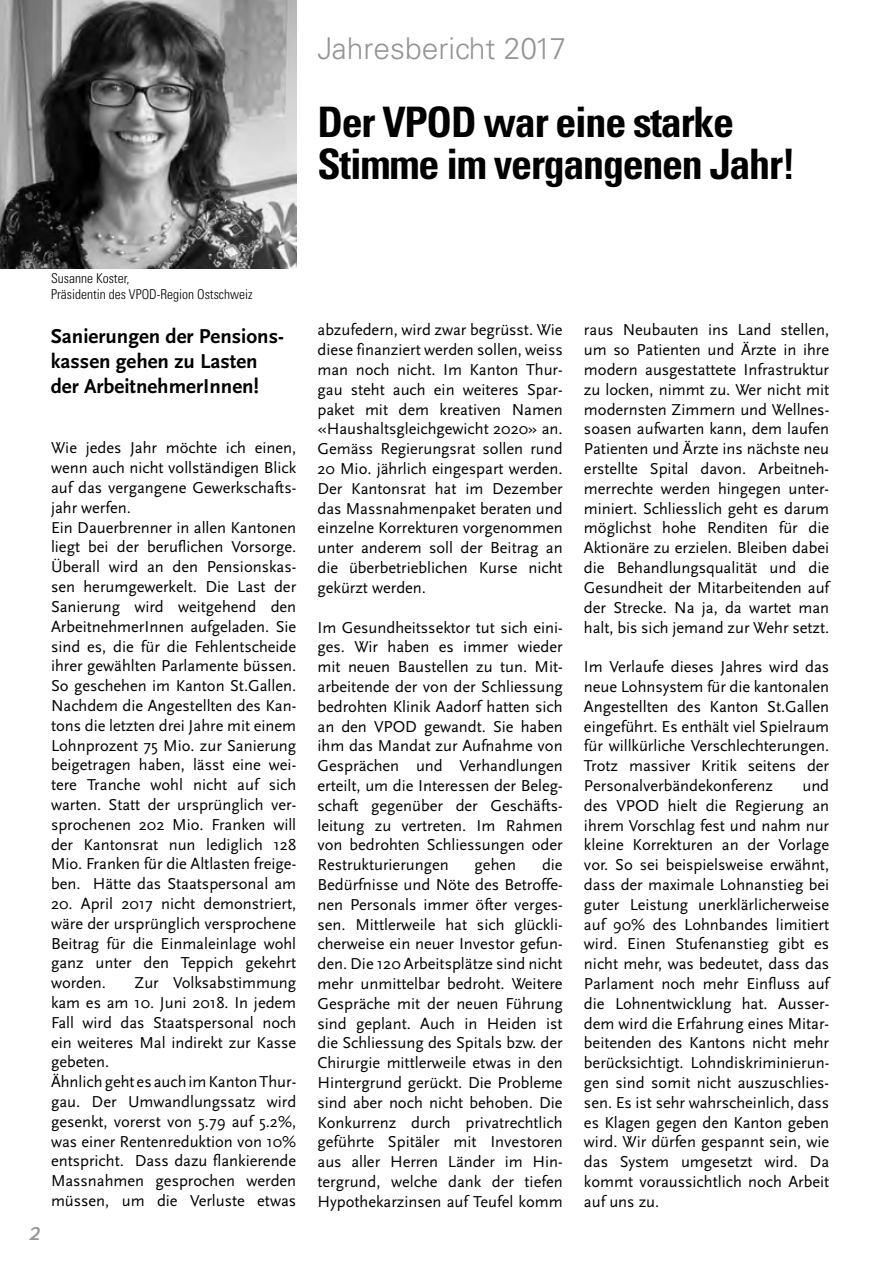
<style>
.page{position:relative;width:893px;height:1263px;background:#fff}
.page>*{position:absolute;margin:0;border:0;box-sizing:border-box;transform-origin:0 0}
.t1{font:700 condensed 42px/42px "Univers";letter-spacing:-.03em;color:#000}
.t2{font:300 30px "Univers";color:#949597}
.t3{font:italic 27px "Scala Sans";color:#949597}
.t4{font:700 21px/25.2px "Scala Sans";color:#000}
.t5{font:16.5px/19.8px "Scala Sans";color:#000;text-align:justify}
.t6{font:300 condensed 13.5px/16.2px "Univers";color:#000}
</style>
<div class="page">
<img style="left:0;top:0;width:296px;height:269px">
<h2 class="t2" style="left:317px;top:30px;width:250px">Jahresbericht 2017</h2>
<h1 class="t1" style="left:317px;top:100px;width:480px">Der VPOD war eine starke<br>Stimme im vergangenen Jahr!</h1>
<p class="t6" style="left:51px;top:270px;width:203px">Susanne Koster,<br>Präsidentin des VPOD-Region Ostschweiz</p>
<p class="t4" style="left:51px;top:324px;width:235px">Sanierungen der Pensions&shy;kassen gehen zu Lasten der ArbeitnehmerInnen!</p>
<h3 class="t3" style="left:29px;top:1216px;width:13px">2</h3>
<p class="t5" style="left:51px;top:438px;width:247px;text-align:left">Wie jedes Jahr möchte ich einen, wenn auch nicht vollständigen Blick auf das vergangene Gewerkschafts&shy;jahr werfen.<br>Ein Dauerbrenner in allen Kantonen liegt bei der beruflichen Vorsorge.<br>Überall wird an den Pensionskas&shy;sen herumgewerkelt. Die Last der Sanierung wird weitgehend den ArbeitnehmerInnen aufgeladen. Sie sind es, die für die Fehlentscheide ihrer gewählten Parlamente büssen.<br>So geschehen im Kanton St.Gallen.<br>Nachdem die Angestellten des Kan&shy;tons die letzten drei Jahre mit einem Lohnprozent 75 Mio. zur Sanierung beigetragen haben, lässt eine wei&shy;tere Tranche wohl nicht auf sich warten. Statt der ursprünglich ver&shy;sprochenen 202 Mio. Franken will der Kantonsrat nun lediglich 128<br>Mio. Franken für die Altlasten freige&shy;ben. Hätte das Staatspersonal am</p>
<p class="t5" style="left:51px;top:894px;width:247px">20. April 2017 nicht demonstriert, wäre der ursprünglich versprochene Beitrag für die Einmaleinlage wohl ganz unter den Teppich gekehrt worden.</p>
<p class="t5" style="left:51px;top:973px;width:247px;text-align:left;text-indent:84px">Zur Volksabstimmung kam es am 10. Juni 2018. In jedem<br>Fall wird das Staatspersonal noch ein weiteres Mal indirekt zur Kasse gebeten.<br>Ähnlich geht es auch im Kanton Thur&shy;gau. Der Umwandlungssatz wird gesenkt, vorerst von 5.79 auf 5.2%, was einer Rentenreduktion von 10% entspricht. Dass dazu flankierende<br>Massnahmen gesprochen werden müssen, um die Verluste etwas</p>
<p class="t5" style="left:317px;top:320px;width:247px">abzufedern, wird zwar begrüsst. Wie diese finanziert werden sollen, weiss man noch nicht. Im Kanton Thur&shy;gau steht auch ein weiteres Spar&shy;paket mit dem kreativen Namen «Haushaltsgleichgewicht 2020» an.<br>Gemäss Regierungsrat sollen rund 20 Mio. jährlich eingespart werden.<br>Der Kantonsrat hat im Dezember das Massnahmenpaket beraten und einzelne Korrekturen vorgenommen unter anderem soll der Beitrag an die überbetrieblichen Kurse nicht gekürzt werden.</p>
<p class="t5" style="left:317px;top:617px;width:247px">Im Gesundheitssektor tut sich eini&shy;ges. Wir haben es immer wieder mit neuen Baustellen zu tun. Mit&shy;arbeitende der von der Schliessung bedrohten Klinik Aadorf hatten sich an den VPOD gewandt. Sie haben ihm das Mandat zur Aufnahme von Gesprächen und Verhandlungen erteilt, um die Interessen der Beleg&shy;schaft gegenüber der Geschäfts&shy;leitung zu vertreten. Im Rahmen von bedrohten Schliessungen oder Restrukturierungen</p>
<p class="t5" style="left:317px;top:855px;width:247px;text-indent:225px">die Bedürfnisse und Nöte des Betroffe&shy;nen Personals immer öfter verges&shy;sen. Mittlerweile hat sich glückli&shy;cherweise ein neuer Investor gefun&shy;den. Die 120 Arbeitsplätze sind nicht mehr unmittelbar bedroht. Weitere Gespräche mit der neuen Führung sind geplant. Auch in Heiden ist die Schliessung des Spitals bzw. der Chirurgie mittlerweile etwas in den Hintergrund gerückt. Die Probleme sind aber noch nicht behoben. Die Konkurrenz durch privatrechtlich geführte Spitäler mit Investoren aus aller Herren Länder im Hin&shy;tergrund, welche dank der tiefen Hypothekarzinsen auf Teufel komm</p>
<p class="t5" style="left:475px;top:855px;width:43px">gehen</p>
<p class="t5" style="left:584px;top:320px;width:247px">raus Neubauten ins Land stellen, um so Patienten und Ärzte in ihre modern ausgestattete Infrastruktur zu locken, nimmt zu. Wer nicht mit modernsten Zimmern und Wellnes&shy;soasen aufwarten kann, dem laufen Patienten und Ärzte ins nächste neu erstellte Spital davon. Arbeitneh&shy;merrechte werden hingegen unter&shy;miniert. Schliesslich geht es darum möglichst hohe Renditen für die Aktionäre zu erzielen. Bleiben dabei die Behandlungsqualität und die Gesundheit der Mitarbeitenden auf der Strecke. Na ja, da wartet man halt, bis sich jemand zur Wehr setzt.</p>
<p class="t5" style="left:584px;top:657px;width:247px">Im Verlaufe dieses Jahres wird das neue Lohnsystem für die kantonalen Angestellten des Kanton St.Gallen eingeführt. Es enthält viel Spielraum für willkürliche Verschlechterungen.<br>Trotz massiver Kritik seitens der Personalverbändekonferenz</p>
<p class="t5" style="left:584px;top:776px;width:247px;text-indent:218px">und des VPOD hielt die Regierung an ihrem Vorschlag fest und nahm nur kleine Korrekturen an der Vorlage vor. So sei beispielsweise erwähnt, dass der maximale Lohnanstieg bei guter Leistung unerklärlicherweise auf 90% des Lohnbandes limitiert wird. Einen Stufenanstieg gibt es nicht mehr, was bedeutet, dass das Parlament noch mehr Einfluss auf die Lohnentwicklung hat. Ausser&shy;dem wird die Erfahrung eines Mitar&shy;beitenden des Kantons nicht mehr berücksichtigt. Lohndiskriminierun&shy;gen sind somit nicht auszuschlies&shy;sen. Es ist sehr wahrscheinlich, dass es Klagen gegen den Kanton geben wird. Wir dürfen gespannt sein, wie das System umgesetzt wird. Da kommt voraussichtlich noch Arbeit auf uns zu.</p>
</div>
